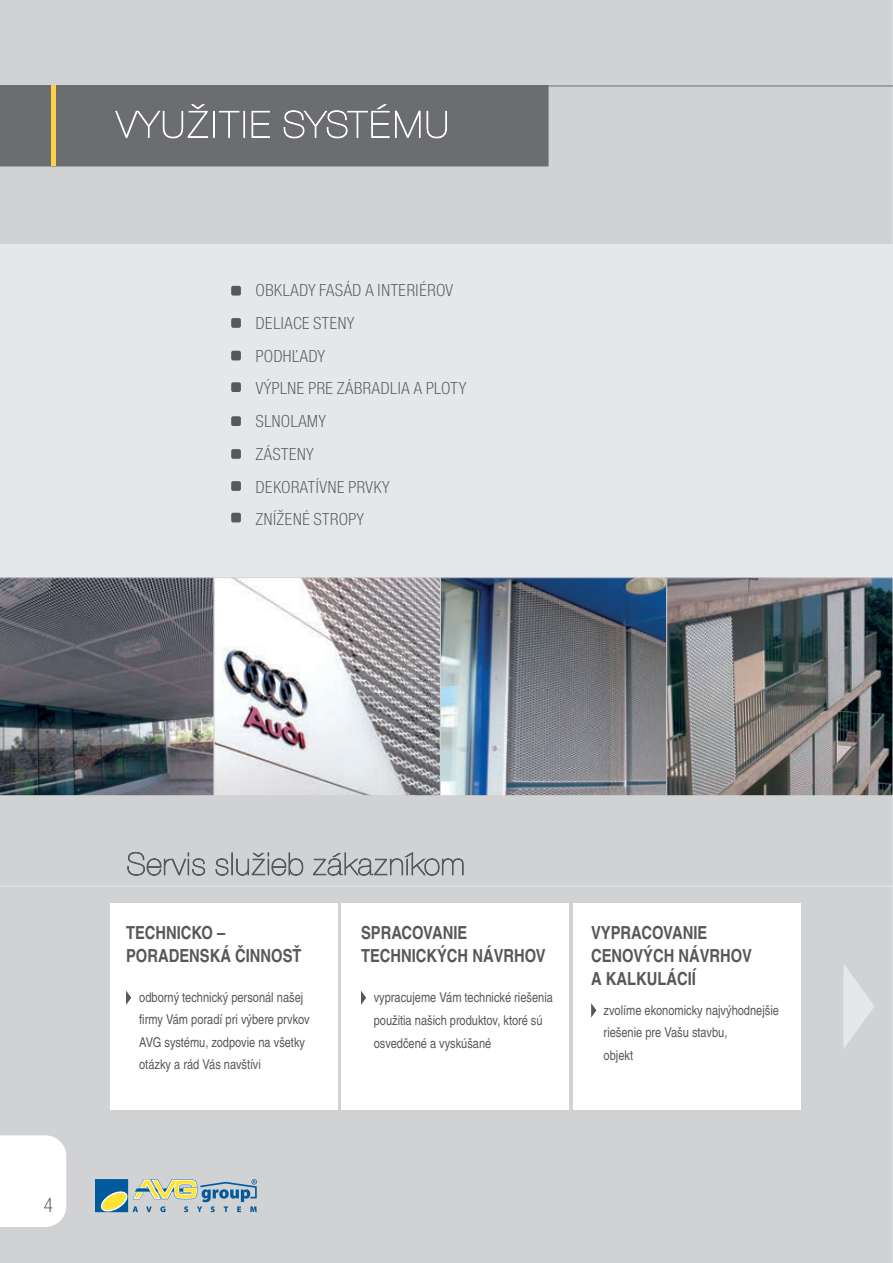
<style>
.page{position:relative;width:893px;height:1263px;background:#d1d2d4}
.page>*{position:absolute;margin:0;border:0;box-sizing:border-box;transform-origin:0 0}
.t1{font:21px "Nimbus Sans DOT Ligh Cond";color:#57585a}
.t2{font:18px/32.7px "Nimbus Sans DOT Ligh Cond";color:#57585a}
.t3{font:700 condensed 18px/23.1px "Nimbus Sans LOT";color:#57585a}
.t4{font:condensed 13.5px/22.6px "Nimbus Sans LOT";color:#57585a}
</style>
<div class="page">
<div style="left:0;top:244px;width:893px;height:334px;background:#e6e7e9"></div>
<svg style="left:0;top:1135px;width:66px;height:92px"></svg>
<div style="left:231px;top:286px;width:10px;height:10px;background:#57585a;border-radius:2px"></div>
<div style="left:231px;top:318px;width:10px;height:10px;background:#57585a;border-radius:2px"></div>
<div style="left:231px;top:351px;width:10px;height:9px;background:#57585a;border-radius:2px"></div>
<div style="left:231px;top:382px;width:10px;height:10px;background:#57585a;border-radius:2px"></div>
<div style="left:231px;top:416px;width:10px;height:10px;background:#57585a;border-radius:2px"></div>
<div style="left:231px;top:449px;width:10px;height:10px;background:#57585a;border-radius:2px"></div>
<div style="left:231px;top:481px;width:10px;height:10px;background:#57585a;border-radius:2px"></div>
<div style="left:231px;top:513px;width:10px;height:9px;background:#57585a;border-radius:2px"></div>
<svg style="left:0;top:577px;width:214px;height:219px;background:#585c63"></svg>
<svg style="left:216px;top:579px;width:223px;height:215px"></svg>
<div style="left:214px;top:577px;width:227px;height:219px;border:1px solid #d1d2d4"></div>
<img style="left:442px;top:579px;width:223px;height:215px">
<div style="left:440px;top:577px;width:227px;height:219px;border:1px solid #d1d2d4"></div>
<svg style="left:668px;top:579px;width:223px;height:215px;background:#737475"></svg>
<div style="left:666px;top:577px;width:227px;height:219px;border:1px solid #d1d2d4"></div>
<svg style="left:127px;top:852px;width:78px;height:23px;background:#b5b6b8"></svg>
<svg style="left:216px;top:852px;width:87px;height:23px;background:#b3b4b6"></svg>
<svg style="left:313px;top:852px;width:150px;height:23px;background:#b6b7b9"></svg>
<div style="left:110px;top:903px;width:227px;height:207px;background:#fff"></div>
<div style="left:342px;top:903px;width:227px;height:207px;background:#fff"></div>
<div style="left:573px;top:903px;width:228px;height:207px;background:#fff"></div>
<svg style="left:126px;top:990px;width:5px;height:15px"></svg>
<svg style="left:361px;top:990px;width:5px;height:15px"></svg>
<svg style="left:591px;top:1003px;width:5px;height:14px"></svg>
<svg style="left:843px;top:963px;width:32px;height:86px;background:#dbdcde"></svg>
<hr style="left:0;top:886px;width:893px;height:1px;background:#e6e7e9">
<hr style="left:0;top:86px;width:893px;height:1px;background:#6c6d70">
<div style="left:0;top:86px;width:548px;height:80px;background:#6c6d70"></div>
<svg style="left:95px;top:1179px;width:162px;height:33px;background:#9fb5b0"></svg>
<h2 class="t2" style="left:256px;top:275px;width:212px">OBKLADY FASÁD A INTERIÉROV<br>DELIACE STENY<br>PODHĽADY<br>VÝPLNE PRE ZÁBRADLIA A PLOTY<br>SLNOLAMY<br>ZÁSTENY<br>DEKORATÍVNE PRVKY<br>ZNÍŽENÉ STROPY</h2>
<h1 class="t1" style="left:44px;top:1198px;width:12px">4</h1>
<h2 class="t3" style="left:126px;top:923px;width:177px">TECHNICKO –<br>PORADENSKÁ ČINNOSŤ</h2>
<h2 class="t3" style="left:361px;top:923px;width:186px">SPRACOVANIE<br>TECHNICKÝCH NÁVRHOV</h2>
<h2 class="t3" style="left:591px;top:923px;width:162px">VYPRACOVANIE<br>CENOVÝCH NÁVRHOV<br>A KALKULÁCIÍ</h2>
<p class="t4" style="left:139px;top:987px;width:172px">odborný technický personál našej firmy Vám poradí pri výbere prvkov<br>AVG systému, zodpovie na všetky otázky a rád Vás navštívi</p>
<p class="t4" style="left:374px;top:987px;width:181px">vypracujeme Vám technické riešenia použitia našich produktov, ktoré sú osvedčené a vyskúšané</p>
<p class="t4" style="left:604px;top:1000px;width:177px">zvolíme ekonomicky najvýhodnejšie riešenie pre Vašu stavbu,<br>objekt</p>
</div>
